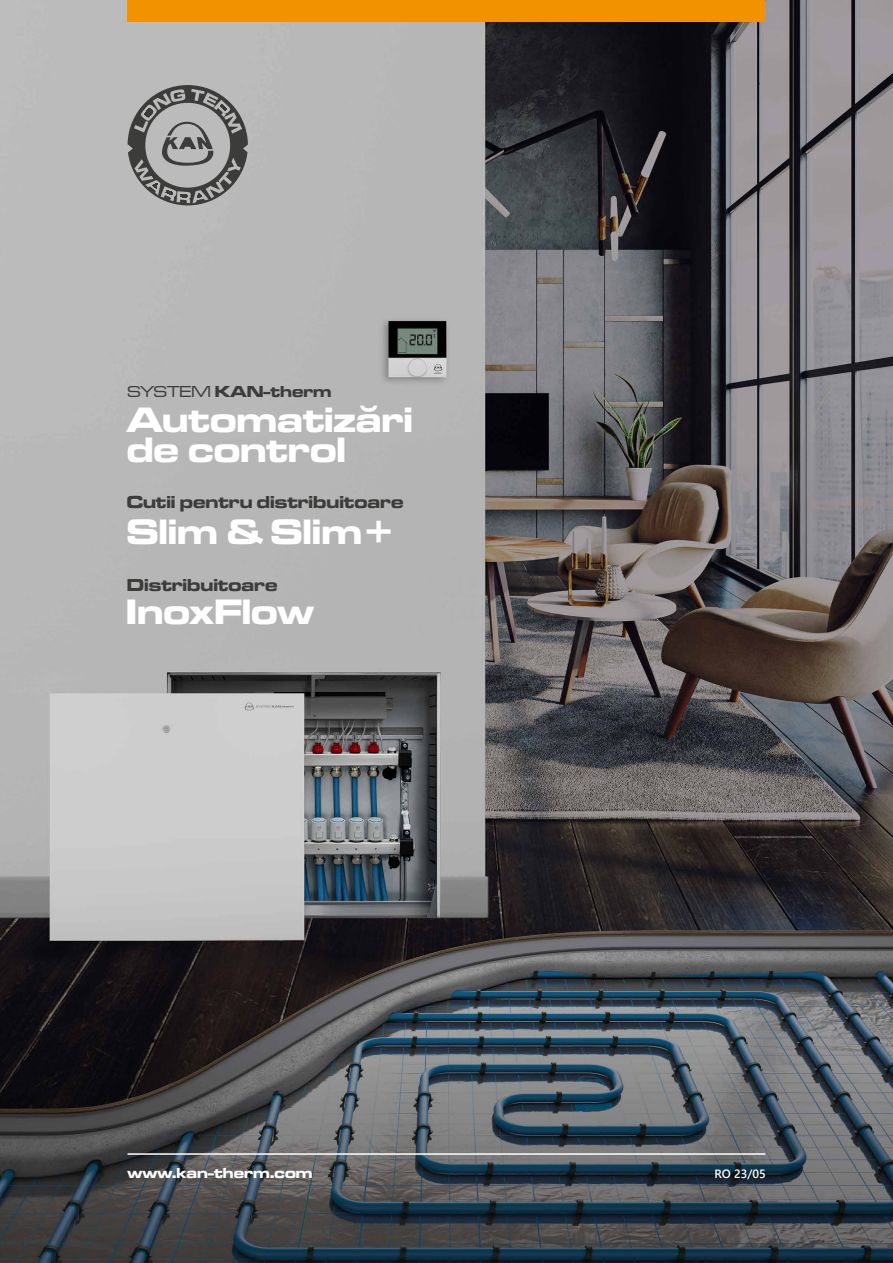
<style>
.page{position:relative;width:893px;height:1263px;background:#fff}
.page>*{position:absolute;margin:0;border:0;box-sizing:border-box;transform-origin:0 0}
.t1{font:36.6px/30.2px "Microgramma D Bol Ext";color:#fff}
.t2{font:18px "Microgramma D Bol Ext";color:#3c3c3b}
.t3{font:16.5px "Microgramma D Bol Ext";color:#3c3c3b}
.t4{font:15px "Microgramma D Bol Ext";color:#fff}
.t5{font:600 12px "Segoe UI";color:#fff}
.s1{font-family:"Microgramma D Med Ext"}
</style>
<div class="page">
<img style="left:0;top:0;width:893px;height:1263px">
<hr style="left:128px;top:1153px;width:637px;height:2px;background:#fff">
<div style="left:128px;top:0;width:637px;height:21px;background:#f39200"></div>
<svg style="left:128px;top:85px;width:120px;height:120px;background:#8f8f8f"></svg>
<p class="t3" style="left:128px;top:380px;width:206px"><span class="s1">SYSTEM</span> KAN-therm</p>
<p class="t1" style="left:127px;top:405px;width:288px">Automatizări de control</p>
<p class="t2" style="left:127px;top:490px;width:278px">Cutii pentru distribuitoare</p>
<p class="t1" style="left:127px;top:516px;width:270px">Slim &amp; Slim+</p>
<p class="t2" style="left:127px;top:573px;width:152px">Distribuitoare</p>
<p class="t1" style="left:126px;top:597px;width:190px">InoxFlow</p>
<p class="t4" style="left:128px;top:1163px;width:186px">www.kan-therm.com</p>
<p class="t5" style="left:714px;top:1162px;width:53px">RO 23/05</p>
</div>
